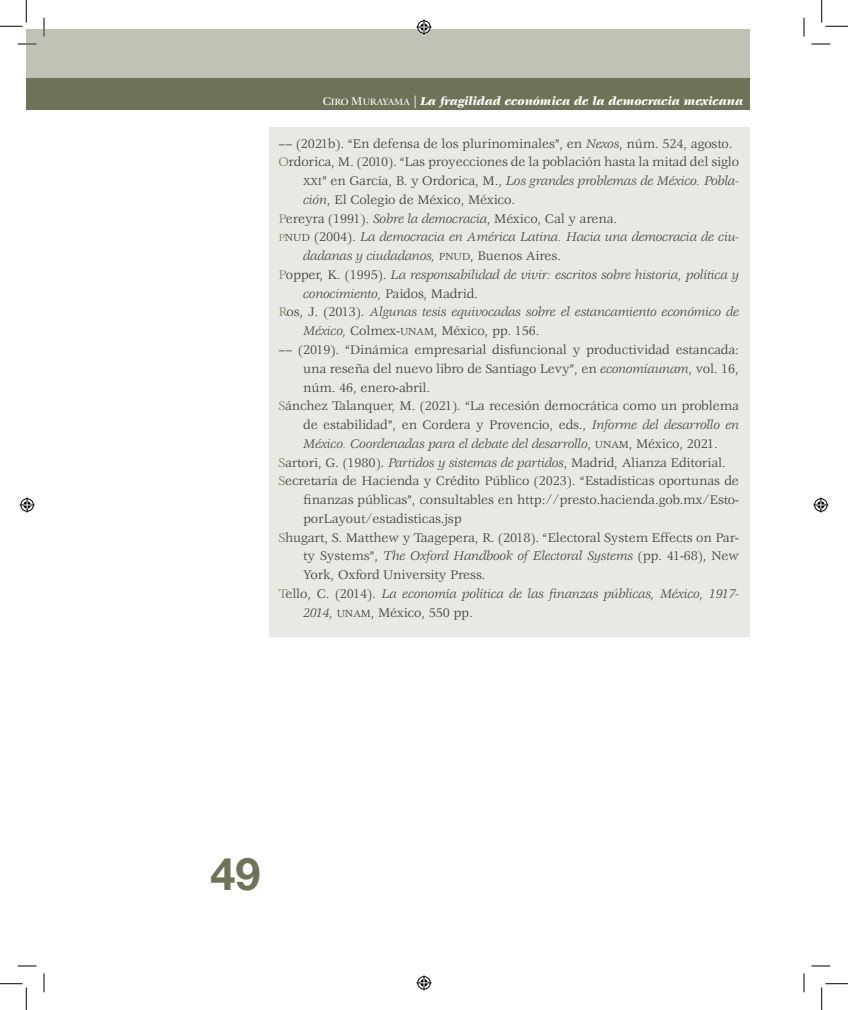
<style>
.page{position:relative;width:848px;height:1010px;background:#fff}
.page>*{position:absolute;margin:0;border:0;box-sizing:border-box;transform-origin:0 0}
.t1{font:700 45px "Helvetica Neue LT Std";color:#6e7256}
.BIBLIOGRAFIA{font:13.75px/18.8px "Veljovic Std";letter-spacing:-.01em;color:#3e3e3f;text-align:justify}
.BIBLIOGRAFIA-2{font:italic 13.75px/18.8px "Veljovic";letter-spacing:-.01em;color:#3e3e3f}
.t2{font:italic 900 12.5px "Veljovic Std";letter-spacing:-.01em;color:#fff}
.s1{font-family:"Veljovic Medium SC800";font-weight:400;font-style:normal}
.s2{font-family:"Veljovic Medium SC800";font-weight:400;font-style:normal;font-size:10px}
.s3{font-family:"Veljovic";font-weight:500;font-style:normal}
.s4{font-family:"Veljovic";font-style:italic}
.s5{color:#7c7f65}
.s6{font-size:11.25px}
.s7{font-family:"Veljovic Std";font-style:normal;font-size:11.25px;color:#7c7f65}
.s8{font-family:"Veljovic Std";font-style:normal;font-size:11.25px}
.s9{font-family:"Veljovic Std";font-style:normal}
.s10{font-family:"Veljovic Std";font-style:normal;color:#7c7f65}
</style>
<div class="page">
<div style="left:26px;top:29px;width:723px;height:56px;background:#c1c2b5"></div>
<div style="left:26px;top:78px;width:723px;height:32px;background:#6e7256"></div>
<div style="left:269px;top:127px;width:480px;height:509px;background:#eae8e4"></div>
<svg style="left:18px;top:43px;width:18px;height:2px"></svg>
<svg style="left:811px;top:43px;width:18px;height:2px"></svg>
<svg style="left:18px;top:965px;width:18px;height:1px"></svg>
<svg style="left:811px;top:965px;width:18px;height:1px"></svg>
<svg style="left:43px;top:18px;width:2px;height:18px"></svg>
<svg style="left:43px;top:973px;width:2px;height:18px"></svg>
<svg style="left:803px;top:18px;width:1px;height:18px"></svg>
<svg style="left:803px;top:973px;width:1px;height:18px"></svg>
<svg style="left:0;top:0;width:27px;height:27px"></svg>
<svg style="left:0;top:983px;width:27px;height:26px"></svg>
<svg style="left:821px;top:0;width:26px;height:27px"></svg>
<svg style="left:821px;top:983px;width:26px;height:26px"></svg>
<svg style="left:416px;top:20px;width:15px;height:15px"></svg>
<svg style="left:416px;top:975px;width:15px;height:15px"></svg>
<svg style="left:20px;top:497px;width:15px;height:15px"></svg>
<svg style="left:813px;top:497px;width:15px;height:15px"></svg>
<p class="t2" style="left:323px;top:94px;width:422px"><span class="s1">C</span><span class="s2">IRO</span> <span class="s1">M</span><span class="s2">URAYAMA</span> <span class="s3">|</span> La fragilidad económica de la democracia mexicana</p>
<p class="BIBLIOGRAFIA" style="left:278px;top:134px;width:455px">–– (2021b). “En defensa de los plurinominales”, en <span class="s4">Nexos</span>, núm. 524, agosto.</p>
<p class="BIBLIOGRAFIA" style="left:303px;top:153px;width:437px;text-indent:-25px"><span class="s5">O</span>rdorica, M. (2010). “Las proyecciones de la población hasta la mitad del siglo <span class="s6">XXI</span>” en García, B. y Ordorica, M., <span class="s4">Los grandes problemas de México. Pobla&shy;ción</span>, El Colegio de México, México.</p>
<p class="BIBLIOGRAFIA" style="left:278px;top:209px;width:340px"><span class="s5">P</span>ereyra (1991). <span class="s4">Sobre la democracia</span>, México, Cal y arena.</p>
<p class="BIBLIOGRAFIA-2" style="left:303px;top:228px;width:437px;text-indent:-25px"><span class="s7">P</span><span class="s8">NUD</span> <span class="s9">(2004).</span> La democracia en América Latina. Hacia una democracia de ciu&shy;dadanas y ciudadanos, <span class="s8">PNUD</span><span class="s9">, Buenos Aires.</span></p>
<p class="BIBLIOGRAFIA-2" style="left:303px;top:266px;width:437px;text-indent:-25px"><span class="s10">P</span><span class="s9">opper, K. (1995).</span> La responsabilidad de vivir: escritos sobre historia, política y conocimiento, <span class="s9">Paidos, Madrid.</span></p>
<p class="BIBLIOGRAFIA-2" style="left:303px;top:303px;width:437px;text-indent:-25px"><span class="s10">R</span><span class="s9">os, J. (2013).</span> Algunas tesis equivocadas sobre el estancamiento económico de<br>México, <span class="s9">Colmex-</span><span class="s8">UNAM</span><span class="s9">, México, pp. 156.</span></p>
<p class="BIBLIOGRAFIA" style="left:303px;top:341px;width:437px;text-indent:-25px">–– (2019). “Dinámica empresarial disfuncional y productividad estancada: una reseña del nuevo libro de Santiago Levy”, en <span class="s4">economíaunam</span>, vol. 16, núm. 46, enero-abril.</p>
<p class="BIBLIOGRAFIA" style="left:303px;top:397px;width:437px;text-indent:-25px"><span class="s5">S</span>ánchez Talanquer, M. (2021). “La recesión democrática como un problema de estabilidad”, en Cordera y Provencio, eds., <span class="s4">Informe del desarrollo en México. Coordenadas para el debate del desarrollo</span>, <span class="s6">UNAM</span>, México, 2021.</p>
<p class="BIBLIOGRAFIA" style="left:278px;top:453px;width:449px"><span class="s5">S</span>artori, G. (1980). <span class="s4">Partidos y sistemas de partidos</span>, Madrid, Alianza Editorial.</p>
<p class="BIBLIOGRAFIA" style="left:303px;top:472px;width:437px;text-indent:-25px"><span class="s5">S</span>ecretaría de Hacienda y Crédito Público (2023). “Estadísticas oportunas de finanzas públicas”, consultables en http://presto.hacienda.gob.mx/Esto&shy;porLayout/estadisticas.jsp</p>
<p class="BIBLIOGRAFIA" style="left:303px;top:528px;width:437px;text-indent:-25px"><span class="s5">S</span>hugart, S. Matthew y Taagepera, R. (2018). “Electoral System Effects on Par&shy;ty Systems”, <span class="s4">The Oxford Handbook of Electoral Systems</span> (pp. 41-68), New York, Oxford University Press.</p>
<p class="BIBLIOGRAFIA-2" style="left:303px;top:585px;width:437px;text-indent:-25px"><span class="s10">T</span><span class="s9">ello, C. (2014).</span> La economía política de las finanzas públicas, México, 1917-<br>2014, <span class="s8">UNAM</span><span class="s9">, México, 550 pp.</span></p>
<h1 class="t1" style="left:210px;top:845px;width:52px">49</h1>
</div>
